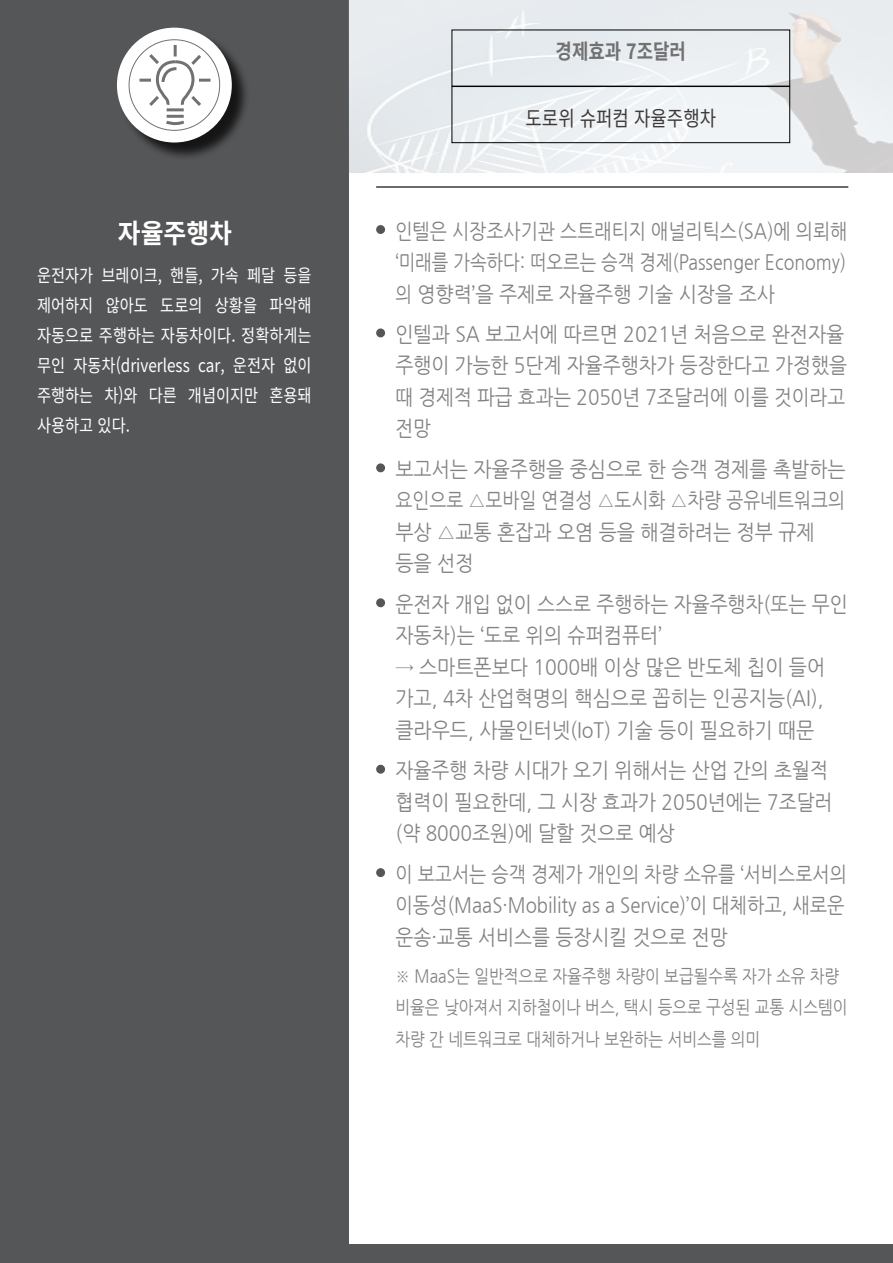
<style>
.page{position:relative;width:893px;height:1263px;background:#fff}
.page>*{position:absolute;margin:0;border:0;box-sizing:border-box;transform-origin:0 0}
.t1{font:700 26.7px "Noto Sans CJ Kkr";color:#fff;scale:.93 1}
.t2{font:21px/31.5px "Nanum Gothic";color:#828282;scale:.92 1}
.t3{font:21px/31.5px "Nanum Gothic";color:#828282;text-align:justify;scale:.87 1}
.t4{font:21px/31.5px "Nanum Gothic";color:#828282;scale:.91 1}
.t5{font:21px "Noto Sans CJ Kkr";color:#3e3a39;scale:.85 1}
.t6{font:700 21px "Noto Sans CJ Kkr";color:#727171;scale:.85 1}
.t7{font:18px/30px "Noto Sans CJ Kkr";color:#fff;text-align:justify;scale:.85 1}
.t8{font:18px/31.5px "Nanum Gothic";color:#828282;scale:.87 1}
</style>
<div class="page">
<div style="left:0;top:0;width:349px;height:1263px;background:#555658"></div>
<div style="left:349px;top:1245px;width:544px;height:18px;background:#555658"></div>
<img style="left:349px;top:0;width:544px;height:173px">
<div style="left:452px;top:86px;width:338px;height:57px;border:1px solid #000"></div>
<hr style="left:376px;top:186px;width:472px;height:2px;background:#3e3a39">
<div style="left:119px;top:30px;width:132px;height:131px;background:#000;opacity:.75"></div>
<div style="left:117px;top:28px;width:115px;height:114px;background:#fff;border-radius:50%"></div>
<hr style="left:167px;top:108px;width:17px;height:3px;background:#727171">
<hr style="left:167px;top:115px;width:17px;height:3px;background:#727171">
<svg style="left:139px;top:45px;width:71px;height:64px"></svg>
<svg style="left:166px;top:120px;width:19px;height:6px"></svg>
<div style="left:376px;top:225px;width:9px;height:9px;background:#555658;border-radius:50%"></div>
<div style="left:376px;top:328px;width:9px;height:9px;background:#555658;border-radius:50%"></div>
<div style="left:376px;top:463px;width:9px;height:9px;background:#555658;border-radius:50%"></div>
<div style="left:376px;top:598px;width:9px;height:9px;background:#555658;border-radius:50%"></div>
<div style="left:376px;top:765px;width:9px;height:9px;background:#555658;border-radius:50%"></div>
<div style="left:376px;top:868px;width:9px;height:9px;background:#555658;border-radius:50%"></div>
<p class="t6" style="left:556px;top:40px;width:155px">경제효과 7조달러</p>
<p class="t5" style="left:525px;top:107px;width:226px">도로위 슈퍼컴 자율주행차</p>
<p class="t1" style="left:118px;top:218px;width:124px">자율주행차</p>
<p class="t3" style="left:395px;top:215px;width:521px">인텔은 시장조사기관 스트래티지 애널리틱스(SA)에 의뢰해 ‘미래를 가속하다: 떠오르는 승객 경제(Passenger Economy) 의 영향력’을 주제로 자율주행 기술 시장을 조사</p>
<p class="t2" style="left:395px;top:319px;width:492px">인텔과 SA 보고서에 따르면 2021년 처음으로 완전자율 주행이 가능한 5단계 자율주행차가 등장한다고 가정했을 때 경제적 파급 효과는 2050년 7조달러에 이를 것이라고 전망</p>
<p class="t2" style="left:395px;top:454px;width:491px">보고서는 자율주행을 중심으로 한 승객 경제를 촉발하는 요인으로 △모바일 연결성 △도시화 △차량 공유네트워크의 부상 △교통 혼잡과 오염 등을 해결하려는 정부 규제 등을 선정</p>
<p class="t4" style="left:395px;top:589px;width:498px">운전자 개입 없이 스스로 주행하는 자율주행차(또는 무인 자동차)는 ‘도로 위의 슈퍼컴퓨터’</p>
<p class="t2" style="left:395px;top:652px;width:469px;text-align:justify">→ 스마트폰보다 1000배 이상 많은 반도체 칩이 들어 가고, 4차 산업혁명의 핵심으로 꼽히는 인공지능(AI), 클라우드, 사물인터넷(IoT) 기술 등이 필요하기 때문</p>
<p class="t4" style="left:395px;top:755px;width:482px">자율주행 차량 시대가 오기 위해서는 산업 간의 초월적 협력이 필요한데, 그 시장 효과가 2050년에는 7조달러 (약 8000조원)에 달할 것으로 예상</p>
<p class="t3" style="left:395px;top:858px;width:520px">이 보고서는 승객 경제가 개인의 차량 소유를 ‘서비스로서의 이동성(MaaS·Mobility as a Service)’이 대체하고, 새로운 운송·교통 서비스를 등장시킬 것으로 전망</p>
<p class="t8" style="left:395px;top:960px;width:521px">※ MaaS는 일반적으로 자율주행 차량이 보급될수록 자가 소유 차량 비율은 낮아져서 지하철이나 버스, 택시 등으로 구성된 교통 시스템이 차량 간 네트워크로 대체하거나 보완하는 서비스를 의미</p>
<p class="t7" style="left:37px;top:261px;width:325px">운전자가 브레이크, 핸들, 가속 페달 등을 제어하지 않아도 도로의 상황을 파악해 자동으로 주행하는 자동차이다. 정확하게는 무인 자동차(driverless car, 운전자 없이 주행하는 차)와 다른 개념이지만 혼용돼 사용하고 있다.</p>
</div>
